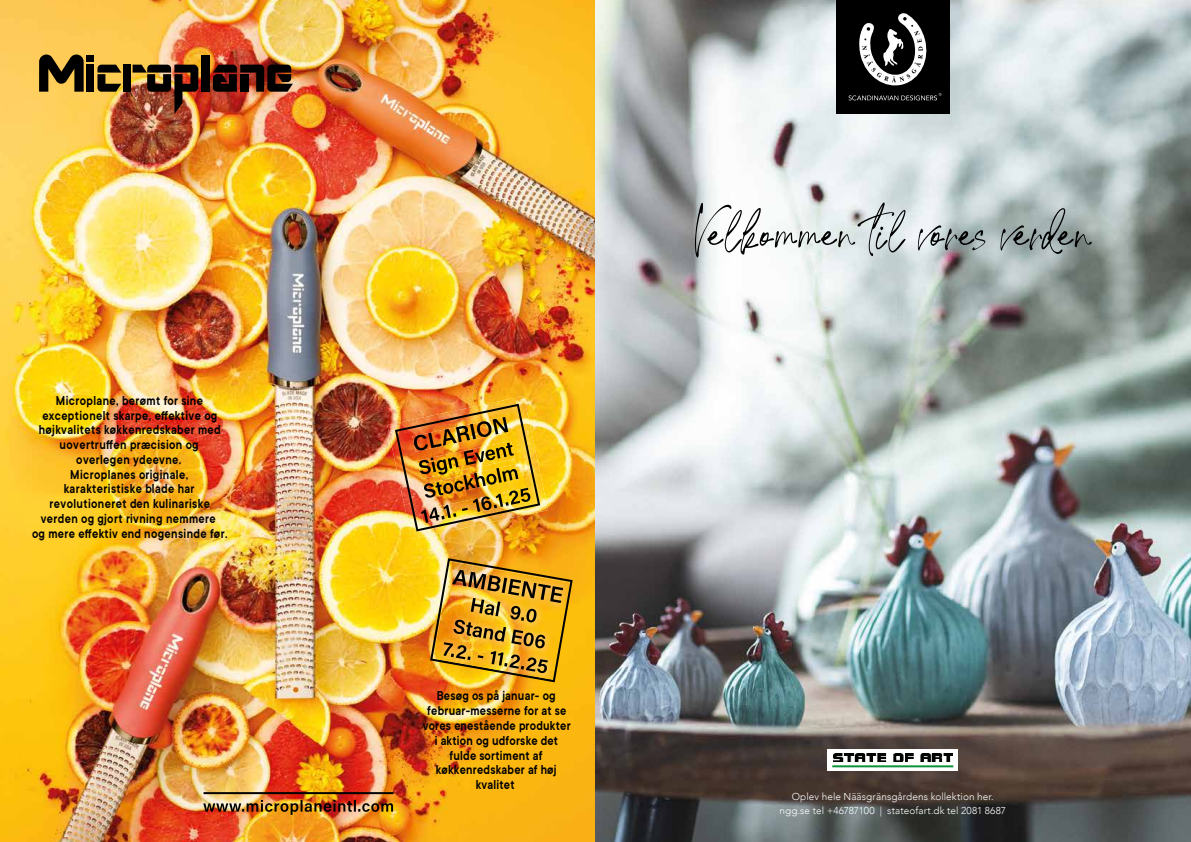
<style>
.page{position:relative;width:1191px;height:842px;background:#fff}
.page>*{position:absolute;margin:0;border:0;box-sizing:border-box;transform-origin:0 0}
.t1{font:70px "Signature Zetterd";letter-spacing:.015em;color:#000}
.t2{font:600 14.3px/14.7px "TT Commons";letter-spacing:.03em;color:#000;text-align:center;scale:.86 1}
.t3{font:300 10px/14px "Avenir";letter-spacing:.01em;color:#fff;text-align:center}
</style>
<div class="page">
<img style="left:0;top:0;width:1191px;height:842px">
<img style="left:203px;top:800px;width:190px;height:15px">
<hr style="left:203px;top:792px;width:190px;height:2px;background:#000">
<img style="left:430px;top:558px;width:142px;height:124px">
<img style="left:387px;top:398px;width:129px;height:141px">
<img style="left:516px;top:396px;width:32px;height:121px">
<img style="left:394px;top:402px;width:147px;height:131px">
<svg style="left:39px;top:55px;width:45px;height:37px;background:#59481e"></svg>
<div style="left:86px;top:55px;width:8px;height:6px;background:#000"></div>
<div style="left:86px;top:65px;width:8px;height:27px;background:#000"></div>
<svg style="left:97px;top:65px;width:24px;height:27px"></svg>
<div style="left:123px;top:65px;width:8px;height:27px;background:#000"></div>
<img style="left:133px;top:65px;width:65px;height:49px">
<div style="left:202px;top:55px;width:8px;height:37px;background:#000"></div>
<svg style="left:213px;top:65px;width:80px;height:27px;background:#35140c"></svg>
<div style="left:836px;top:0;width:113px;height:113px;background:#000"></div>
<svg style="left:848px;top:13px;width:93px;height:87px"></svg>
<div style="left:827px;top:750px;width:131px;height:21px;background:#fff"></div>
<img style="left:833px;top:753px;width:119px;height:9px">
<hr style="left:832px;top:765px;width:121px;height:2px;background:#0b9239">
<p class="t2" style="left:32px;top:393px;width:229px">Microplane, berømt for sine exceptionelt skarpe, effektive og højkvalitets køkkenredskaber med uovertruffen præcision og overlegen ydeevne.<br>Microplanes originale, karakteristiske blade har revolutioneret den kulinariske verden og gjort rivning nemmere<br>og mere effektiv end nogensinde før.</p>
<h1 class="t1" style="left:694px;top:191px;width:399px">Velkommen til vores verden</h1>
<p class="t2" style="left:423px;top:689px;width:174px">Besøg os på januar- og februar-messerne for at se vores enestående produkter i aktion og udforske det fulde sortiment af køkkenredskaber af høj kvalitet</p>
<p class="t3" style="left:779px;top:789px;width:228px">Oplev hele Nääsgränsgårdens kollektion her. ngg.se tel +46787100 | stateofart.dk tel 2081 8687</p>
</div>
